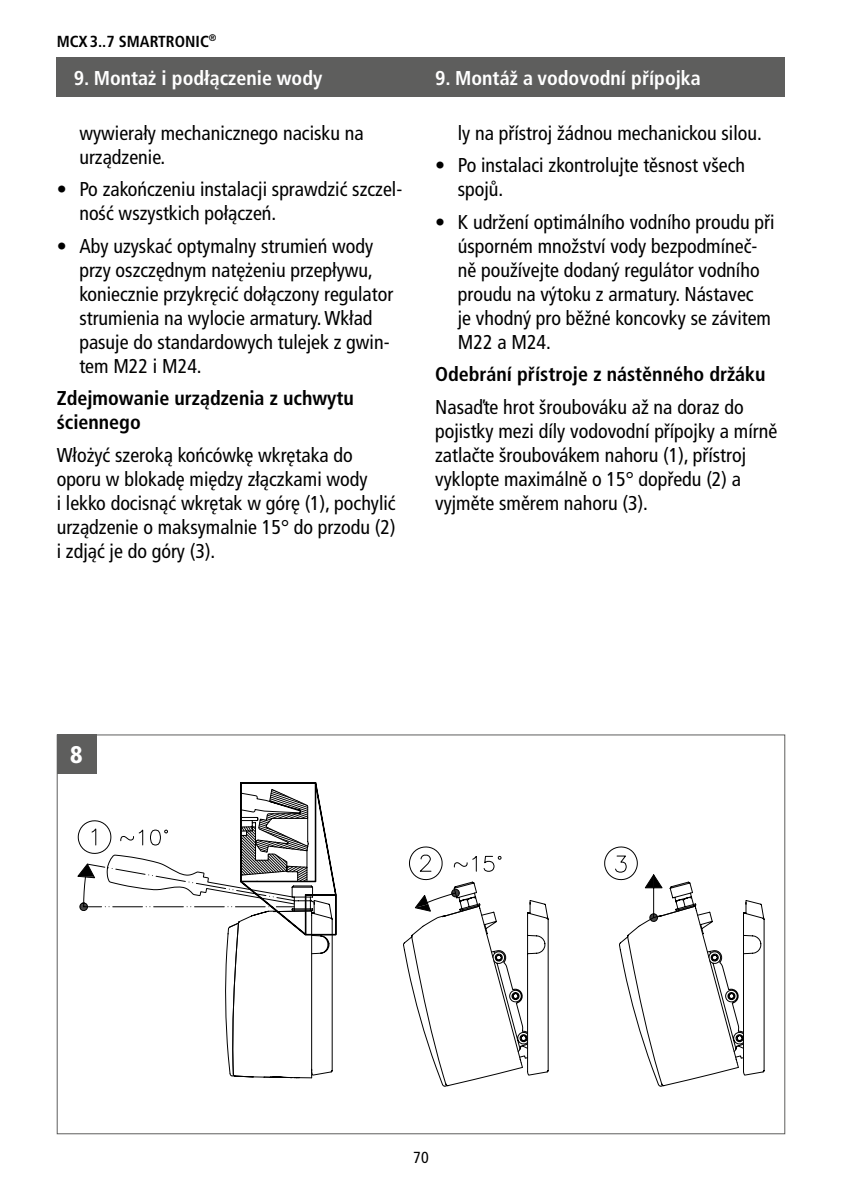
<style>
.page{position:relative;width:842px;height:1191px;background:#fff}
.page>*{position:absolute;margin:0;border:0;box-sizing:border-box;transform-origin:0 0}
.t1{font:900 condensed 24px "Frutiger LTCE";color:#fff}
.t2{font:condensed 20px/24px "Frutiger LTCE";color:#000}
.t3{font:700 condensed 20px/24px "Frutiger LTCE";color:#000}
.t4{font:700 condensed 20px "Frutiger LTCE";color:#fff}
.t5{font:700 condensed 16px "Frutiger LT Std";color:#000}
.t6{font:condensed 16px "Frutiger LT Std";color:#000}
</style>
<div class="page">
<div style="left:57px;top:57px;width:728px;height:39px;background:#5e5e5d"></div>
<svg style="left:225px;top:936px;width:108px;height:142px"></svg>
<svg style="left:78px;top:782px;width:362px;height:154px"></svg>
<svg style="left:403px;top:854px;width:99px;height:27px"></svg>
<svg style="left:403px;top:881px;width:361px;height:205px"></svg>
<svg style="left:604px;top:846px;width:141px;height:240px"></svg>
<div style="left:57px;top:734px;width:39px;height:40px;background:#5e5e5d"></div>
<p class="t5" style="left:57px;top:32px;width:161px">MCX3..7 SMARTRONIC<sup>®</sup></p>
<p class="t4" style="left:74px;top:66px;width:250px">9. Montaż i podłączenie wody</p>
<p class="t4" style="left:435px;top:66px;width:267px">9. Montáž a vodovodní přípojka</p>
<p class="t2" style="left:458px;top:121px;width:305px">ly na přístroj žádnou mechanickou silou.</p>
<p class="t2" style="left:458px;top:153px;width:289px;text-indent:-23px">• Po instalaci zkontrolujte těsnost všech spojů.</p>
<p class="t2" style="left:458px;top:210px;width:318px;text-indent:-23px">• K udržení optimálního vodního proudu při úsporném množství vody bezpodmíneč&shy;ně používejte dodaný regulátor vodního proudu na výtoku z armatury. Nástavec<br>je vhodný pro běžné koncovky se závitem M22 a M24.</p>
<p class="t3" style="left:435px;top:362px;width:332px">Odebrání přístroje z nástěnného držáku</p>
<p class="t2" style="left:435px;top:395px;width:344px">Nasaďte hrot šroubováku až na doraz do pojistky mezi díly vodovodní přípojky a mírně zatlačte šroubovákem nahoru (1), přístroj vyklopte maximálně o 15° dopředu (2) a vyjměte směrem nahoru (3).</p>
<p class="t2" style="left:79px;top:121px;width:286px">wywierały mechanicznego nacisku na urządzenie.</p>
<p class="t2" style="left:79px;top:177px;width:324px;text-indent:-23px">• Po zakończeniu instalacji sprawdzić szczel&shy;ność wszystkich połączeń.</p>
<p class="t2" style="left:79px;top:234px;width:315px;text-indent:-23px">• Aby uzyskać optymalny strumień wody przy oszczędnym natężeniu przepływu, koniecznie przykręcić dołączony regulator strumienia na wylocie armatury. Wkład pasuje do standardowych tulejek z gwin&shy;tem M22 i M24.</p>
<p class="t3" style="left:57px;top:386px;width:299px">Zdejmowanie urządzenia z uchwytu ściennego</p>
<p class="t2" style="left:57px;top:443px;width:341px">Włożyć szeroką końcówkę wkrętaka do oporu w blokadę między złączkami wody<br>i lekko docisnąć wkrętak w górę (1), pochylić urządzenie o maksymalnie 15° do przodu (2) i zdjąć je do góry (3).</p>
<p class="t1" style="left:70px;top:740px;width:14px">8</p>
<p class="t6" style="left:413px;top:1148px;width:17px">70</p>
</div>
